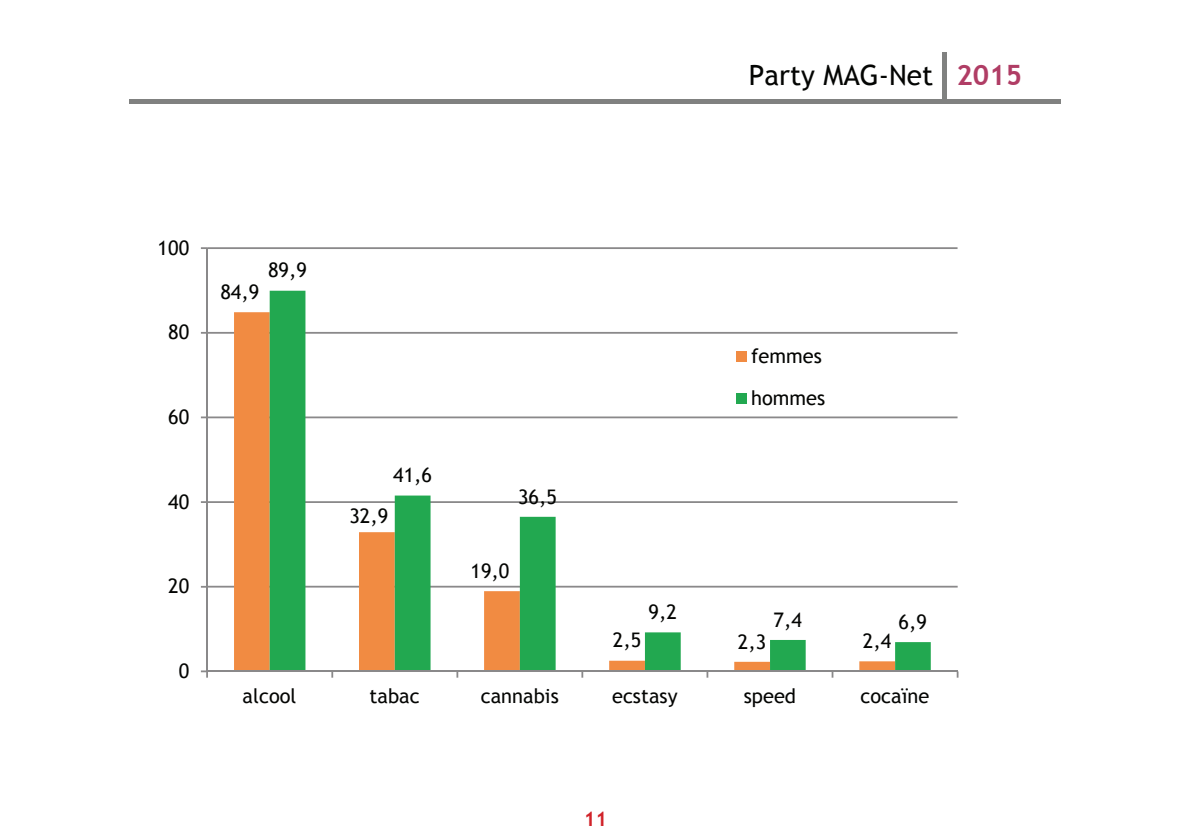
<style>
.page{position:relative;width:1191px;height:840px;background:#fff}
.page>*{position:absolute;margin:0;border:0;box-sizing:border-box;transform-origin:0 0}
.t1{font:28px "Trebuchet MS";color:#040503}
.t2{font:20px/42.2px "Trebuchet MS";color:#040503}
.t3{font:700 20px "Trebuchet MS";color:#d1232a}
.s1{font-weight:700;color:#b03d65}
</style>
<div class="page">
<hr style="left:207px;top:585px;width:750px;height:2px;background:#8a898a">
<hr style="left:207px;top:501px;width:750px;height:1px;background:#8a898a">
<hr style="left:207px;top:416px;width:750px;height:2px;background:#8a898a">
<hr style="left:207px;top:332px;width:750px;height:1px;background:#8a898a">
<hr style="left:207px;top:247px;width:750px;height:2px;background:#8a898a">
<div style="left:234px;top:312px;width:36px;height:358px;background:#f18b42"></div>
<svg style="left:270px;top:290px;width:660px;height:380px"></svg>
<hr style="left:206px;top:248px;width:2px;height:423px;background:#8a898a">
<hr style="left:207px;top:670px;width:750px;height:2px;background:#8a898a">
<svg style="left:201px;top:670px;width:7px;height:7px"></svg>
<div style="left:736px;top:351px;width:10px;height:10px;background:#f18b42"></div>
<div style="left:736px;top:393px;width:10px;height:11px;background:#22a850"></div>
<div style="left:942px;top:52px;width:5px;height:8px;background:#808180"></div>
<div style="left:129px;top:99px;width:813px;height:5px;background:#808180"></div>
<div style="left:942px;top:60px;width:5px;height:44px;background:#808180"></div>
<div style="left:947px;top:99px;width:113px;height:5px;background:#808180"></div>
<p class="t1" style="left:749px;top:58px;width:275px">Party MAG-Net <span class="s1">2015</span></p>
<p class="t2" style="left:158px;top:226px;width:33px">100</p>
<p class="t2" style="left:168px;top:311px;width:23px">80</p>
<p class="t2" style="left:168px;top:396px;width:23px">60</p>
<p class="t2" style="left:168px;top:480px;width:23px">40</p>
<p class="t2" style="left:168px;top:565px;width:23px">20</p>
<p class="t2" style="left:179px;top:649px;width:12px">0</p>
<p class="t2" style="left:220px;top:271px;width:40px">84,9</p>
<p class="t2" style="left:268px;top:249px;width:40px">89,9</p>
<p class="t2" style="left:393px;top:454px;width:40px">41,6</p>
<p class="t2" style="left:349px;top:494px;width:40px">32,9</p>
<p class="t2" style="left:518px;top:475px;width:40px">36,5</p>
<p class="t2" style="left:470px;top:549px;width:40px">19,0</p>
<p class="t2" style="left:751px;top:335px;width:76px">femmes hommes</p>
<p class="t2" style="left:648px;top:590px;width:30px">9,2</p>
<p class="t2" style="left:773px;top:598px;width:30px">7,4</p>
<p class="t2" style="left:898px;top:600px;width:30px">6,9</p>
<p class="t2" style="left:613px;top:619px;width:30px">2,5</p>
<p class="t2" style="left:738px;top:620px;width:30px">2,3</p>
<p class="t2" style="left:863px;top:619px;width:30px">2,4</p>
<p class="t2" style="left:243px;top:674px;width:55px">alcool</p>
<p class="t2" style="left:369px;top:674px;width:52px">tabac</p>
<p class="t2" style="left:481px;top:674px;width:79px">cannabis</p>
<p class="t2" style="left:612px;top:674px;width:67px">ecstasy</p>
<p class="t2" style="left:743px;top:674px;width:54px">speed</p>
<p class="t2" style="left:860px;top:674px;width:70px">cocaïne</p>
<p class="t3" style="left:584px;top:806px;width:25px">11</p>
</div>
